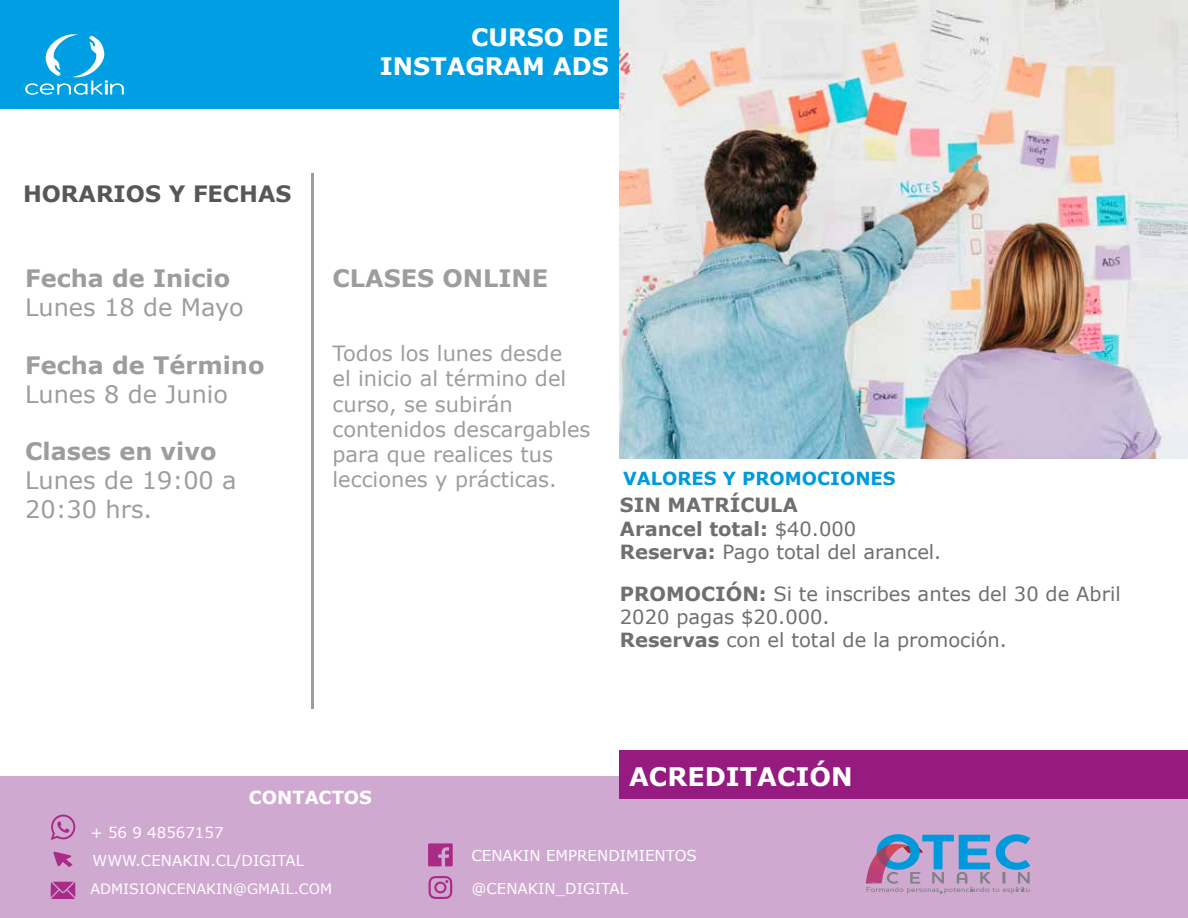
<style>
.page{position:relative;width:1188px;height:918px;background:#fff}
.page>*{position:absolute;margin:0;border:0;box-sizing:border-box;transform-origin:0 0}
.t1{font:700 25.5px "Verdana";color:#fff}
.t2{font:700 24px "Verdana";color:#9d9d9c}
.t3{font:24px/28.8px "Verdana";color:#9d9d9c}
.t4{font:700 24px/28.8px "Verdana";color:#fff;text-align:right}
.t5{font:700 22.5px "Verdana";color:#575756}
.t6{font:21px/25.2px "Verdana";color:#9d9d9c}
.t7{font:19.5px/23.4px "Verdana";color:#706f6f}
.t8{font:700 19.5px/23.4px "Verdana";color:#706f6f}
.t9{font:700 18px "Verdana";color:#009adc}
.t10{font:700 18px "Verdana";color:#fff}
.t11{font:15px "Verdana";color:#fff}
.t12{font:14.25px "Verdana";color:#fff}
.s1{font-weight:400}
.s2{font-weight:700}
</style>
<div class="page">
<div style="left:1px;top:0;width:1187px;height:108px;background:#009fe3"></div>
<img style="left:620px;top:1px;width:568px;height:458px">
<svg style="left:25px;top:34px;width:99px;height:61px"></svg>
<hr style="left:311px;top:174px;width:3px;height:535px;background:#9d9d9c">
<div style="left:1px;top:776px;width:1187px;height:142px;background:#d0a9d0"></div>
<div style="left:620px;top:750px;width:568px;height:48px;background:#951b81"></div>
<svg style="left:866px;top:834px;width:164px;height:60px"></svg>
<svg style="left:429px;top:876px;width:23px;height:23px"></svg>
<svg style="left:428px;top:843px;width:25px;height:23px"></svg>
<svg style="left:53px;top:852px;width:20px;height:15px"></svg>
<svg style="left:51px;top:882px;width:24px;height:17px"></svg>
<svg style="left:50px;top:814px;width:26px;height:26px"></svg>
<p class="t4" style="left:380px;top:23px;width:230px">CURSO DE<br>INSTAGRAM ADS</p>
<p class="t5" style="left:23px;top:180px;width:270px">HORARIOS Y FECHAS</p>
<p class="t2" style="left:25px;top:263px;width:207px">Fecha de Inicio</p>
<p class="t3" style="left:25px;top:294px;width:220px">Lunes 18 de Mayo</p>
<p class="t2" style="left:25px;top:350px;width:241px">Fecha de Término</p>
<p class="t3" style="left:25px;top:380px;width:204px">Lunes 8 de Junio</p>
<p class="t2" style="left:25px;top:436px;width:193px">Clases en vivo</p>
<p class="t3" style="left:25px;top:466px;width:213px">Lunes de 19:00 a<br>20:30 hrs.</p>
<p class="t2" style="left:333px;top:263px;width:217px">CLASES ONLINE</p>
<p class="t6" style="left:333px;top:341px;width:260px">Todos los lunes desde<br>el inicio al término del curso, se subirán contenidos descargables para que realices tus lecciones y prácticas.</p>
<p class="t9" style="left:623px;top:467px;width:274px">VALORES Y PROMOCIONES</p>
<p class="t8" style="left:620px;top:494px;width:323px">SIN MATRÍCULA<br>Arancel total: <span class="s1">$40.000<br></span>Reserva: <span class="s1">Pago total del arancel.</span></p>
<p class="t7" style="left:620px;top:582px;width:502px"><span class="s2">PROMOCIÓN:</span> Si te inscribes antes del 30 de Abril<br>2020 pagas $20.000.<br><span class="s2">Reservas</span> con el total de la promoción.</p>
<p class="t11" style="left:91px;top:823px;width:135px">+ 56 9 48567157</p>
<p class="t10" style="left:249px;top:786px;width:125px">CONTACTOS</p>
<p class="t1" style="left:629px;top:760px;width:225px">ACREDITACIÓN</p>
<p class="t11" style="left:93px;top:851px;width:213px">WWW.CENAKIN.CL/DIGITAL</p>
<p class="t12" style="left:91px;top:879px;width:243px">ADMISIONCENAKIN@GMAIL.COM</p>
<p class="t11" style="left:471px;top:846px;width:227px">CENAKIN EMPRENDIMIENTOS</p>
<p class="t11" style="left:471px;top:879px;width:158px">@CENAKIN_DIGITAL</p>
</div>
